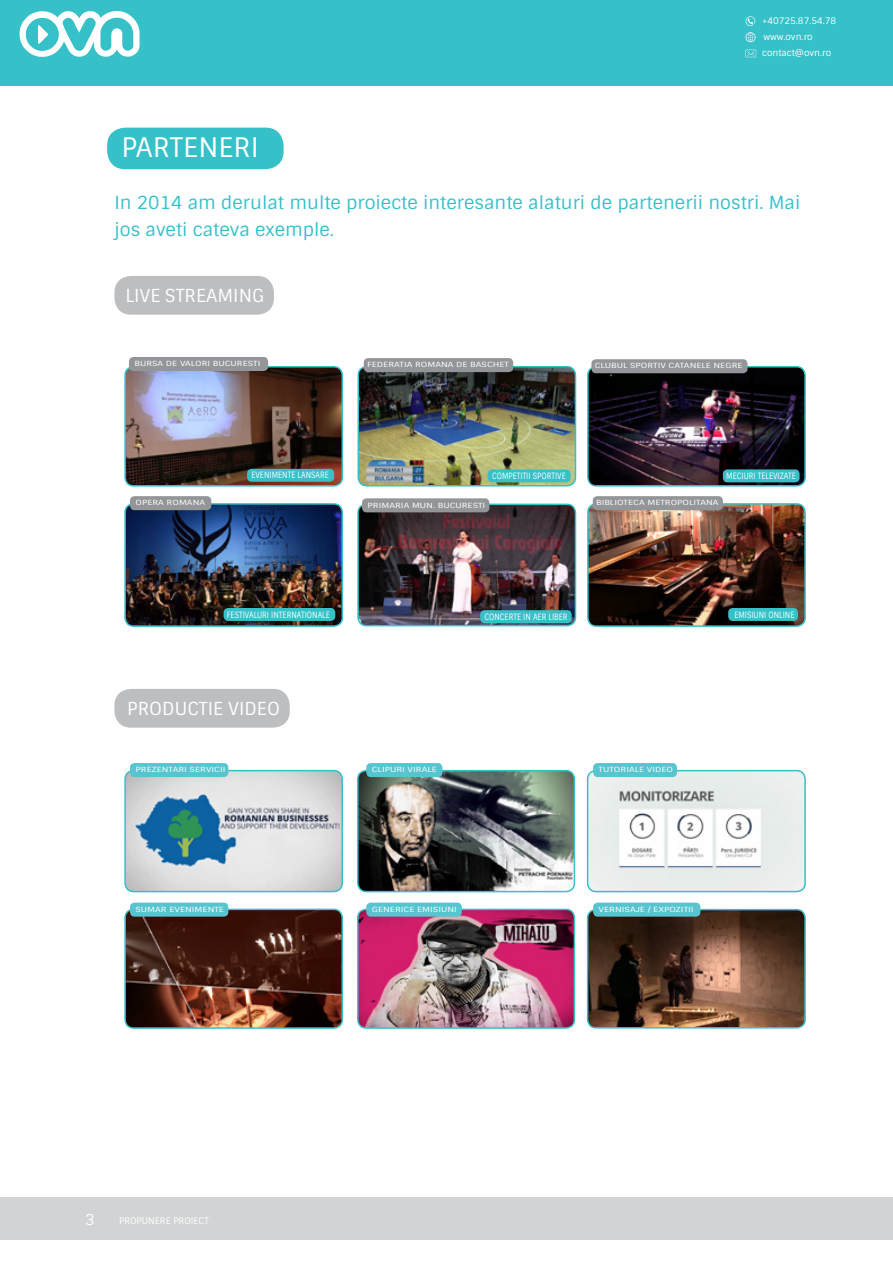
<style>
.page{position:relative;width:893px;height:1263px;background:#fff}
.page>*{position:absolute;margin:0;border:0;box-sizing:border-box;transform-origin:0 0}
.t1{font:27px "Sintony";color:#fff}
.t2{font:18px/27px "Sintony";color:#36c0c8}
.t3{font:18px "Sintony";color:#fff}
.t4{font:15px "Sintony";color:#fff}
.t5{font:9px "Sintony";color:#fff}
.t6{font:8.7px "Sintony";color:#fff;scale:.84 1}
.t7{font:7.05px "Sintony";color:#fff;scale:1.28 1}
</style>
<div class="page">
<div style="left:0;top:0;width:893px;height:86px;background:#36c0c8"></div>
<div style="left:0;top:1197px;width:893px;height:43px;background:#d1d3d4"></div>
<svg style="left:746px;top:32px;width:9px;height:10px"></svg>
<svg style="left:746px;top:16px;width:9px;height:10px"></svg>
<svg style="left:746px;top:50px;width:10px;height:7px"></svg>
<svg style="left:20px;top:11px;width:120px;height:46px"></svg>
<img style="left:358px;top:504px;width:217px;height:122px">
<div style="left:357px;top:504px;width:219px;height:122px;border:2px solid #36c0c8;border-radius:9px"></div>
<div style="left:114px;top:276px;width:160px;height:39px;background:#bcbec0;border-radius:16px"></div>
<div style="left:114px;top:689px;width:176px;height:39px;background:#bcbec0;border-radius:16px"></div>
<div style="left:107px;top:128px;width:177px;height:41px;background:#36c0c8;border-radius:18px"></div>
<img style="left:127px;top:367px;width:215px;height:117px">
<div style="left:124px;top:366px;width:219px;height:121px;border:2px solid #36c0c8;border-radius:9px"></div>
<img style="left:358px;top:367px;width:217px;height:119px">
<div style="left:357px;top:366px;width:219px;height:120px;border:2px solid #36c0c8;border-radius:9px"></div>
<img style="left:588px;top:367px;width:217px;height:117px">
<div style="left:587px;top:366px;width:219px;height:121px;border:2px solid #36c0c8;border-radius:9px"></div>
<img style="left:127px;top:504px;width:215px;height:122px">
<div style="left:124px;top:503px;width:219px;height:124px;border:2px solid #36c0c8;border-radius:9px"></div>
<img style="left:588px;top:504px;width:217px;height:122px">
<div style="left:587px;top:503px;width:219px;height:124px;border:2px solid #36c0c8;border-radius:9px"></div>
<img style="left:125px;top:771px;width:217px;height:120px">
<div style="left:124px;top:770px;width:219px;height:122px;border:2px solid #36c0c8;border-radius:9px"></div>
<img style="left:358px;top:771px;width:216px;height:120px">
<div style="left:357px;top:770px;width:218px;height:122px;border:2px solid #36c0c8;border-radius:9px"></div>
<img style="left:588px;top:771px;width:217px;height:120px">
<div style="left:587px;top:770px;width:219px;height:122px;border:2px solid #36c0c8;border-radius:9px"></div>
<img style="left:125px;top:910px;width:217px;height:118px">
<div style="left:124px;top:909px;width:219px;height:120px;border:2px solid #36c0c8;border-radius:9px"></div>
<img style="left:358px;top:909px;width:216px;height:119px">
<div style="left:357px;top:909px;width:218px;height:120px;border:2px solid #36c0c8;border-radius:9px"></div>
<img style="left:588px;top:910px;width:217px;height:118px">
<div style="left:587px;top:909px;width:219px;height:119px;border:2px solid #36c0c8;border-radius:9px"></div>
<div style="left:129px;top:357px;width:139px;height:14px;background:#939598;border-radius:4px"></div>
<div style="left:130px;top:496px;width:81px;height:14px;background:#939598;border-radius:4px"></div>
<div style="left:130px;top:763px;width:98px;height:14px;background:#56c5d0;border-radius:4px"></div>
<div style="left:130px;top:902px;width:98px;height:15px;background:#56c5d0;border-radius:4px"></div>
<div style="left:366px;top:763px;width:76px;height:14px;background:#56c5d0;border-radius:4px"></div>
<div style="left:366px;top:902px;width:96px;height:15px;background:#56c5d0;border-radius:4px"></div>
<div style="left:593px;top:763px;width:84px;height:14px;background:#56c5d0;border-radius:4px"></div>
<div style="left:593px;top:902px;width:107px;height:15px;background:#56c5d0;border-radius:4px"></div>
<div style="left:362px;top:498px;width:127px;height:14px;background:#939598;border-radius:4px"></div>
<div style="left:593px;top:496px;width:130px;height:14px;background:#939598;border-radius:4px"></div>
<div style="left:364px;top:358px;width:149px;height:14px;background:#939598;border-radius:4px"></div>
<div style="left:591px;top:359px;width:156px;height:14px;background:#939598;border-radius:4px"></div>
<div style="left:247px;top:469px;width:87px;height:13px;background:#36c0c8;border-radius:4px"></div>
<div style="left:224px;top:608px;width:111px;height:13px;background:#36c0c8;border-radius:4px"></div>
<div style="left:480px;top:610px;width:92px;height:13px;background:#36c0c8;border-radius:4px"></div>
<div style="left:728px;top:608px;width:70px;height:13px;background:#36c0c8;border-radius:4px"></div>
<div style="left:488px;top:469px;width:83px;height:13px;background:#36c0c8;border-radius:4px"></div>
<div style="left:723px;top:469px;width:76px;height:13px;background:#36c0c8;border-radius:4px"></div>
<p class="t5" style="left:762px;top:15px;width:76px">+40725.87.54.78</p>
<p class="t5" style="left:762px;top:47px;width:71px">contact@ovn.ro</p>
<p class="t5" style="left:763px;top:31px;width:51px">www.ovn.ro</p>
<h1 class="t1" style="left:122px;top:131px;width:139px">PARTENERI</h1>
<h2 class="t2" style="left:114px;top:189px;width:688px">In 2014 am derulat multe proiecte interesante alaturi de partenerii nostri. Mai jos aveti cateva exemple.</h2>
<h2 class="t3" style="left:125px;top:284px;width:141px">LIVE STREAMING</h2>
<p class="t7" style="left:134px;top:359px;width:100px">BURSA DE VALORI BUCURESTI</p>
<p class="t7" style="left:367px;top:360px;width:112px">FEDERATIA ROMANA DE BASCHET</p>
<p class="t7" style="left:595px;top:361px;width:117px">CLUBUL SPORTIV CATANELE NEGRE</p>
<p class="t7" style="left:135px;top:498px;width:56px">OPERA ROMANA</p>
<p class="t6" style="left:251px;top:470px;width:94px">EVENIMENTE LANSARE</p>
<p class="t6" style="left:492px;top:470px;width:89px">COMPETITII SPORTIVE</p>
<p class="t6" style="left:726px;top:470px;width:84px">MECIURI TELEVIZATE</p>
<p class="t7" style="left:368px;top:501px;width:94px">PRIMARIA MUN. BUCURESTI</p>
<p class="t7" style="left:596px;top:498px;width:97px">BIBLIOTECA METROPOLITANA</p>
<p class="t6" style="left:227px;top:609px;width:124px">FESTIVALURI INTERNATIONALE</p>
<p class="t6" style="left:484px;top:611px;width:100px">CONCERTE IN AER LIBER</p>
<p class="t6" style="left:734px;top:609px;width:73px">EMISIUNI ONLINE</p>
<h2 class="t3" style="left:127px;top:698px;width:154px">PRODUCTIE VIDEO</h2>
<p class="t7" style="left:135px;top:765px;width:72px">PREZENTARI SERVICII</p>
<p class="t7" style="left:135px;top:905px;width:71px">SUMAR EVENIMENTE</p>
<p class="t7" style="left:372px;top:765px;width:52px">CLIPURI VIRALE</p>
<p class="t7" style="left:372px;top:905px;width:68px">GENERICE EMISIUNI</p>
<h3 class="t4" style="left:85px;top:1210px;width:11px">3</h3>
<p class="t5" style="left:119px;top:1215px;width:91px">PROPUNERE PROIECT</p>
<p class="t7" style="left:599px;top:765px;width:60px">TUTORIALE VIDEO</p>
<p class="t7" style="left:599px;top:905px;width:76px">VERNISAJE / EXPOZITII</p>
</div>
